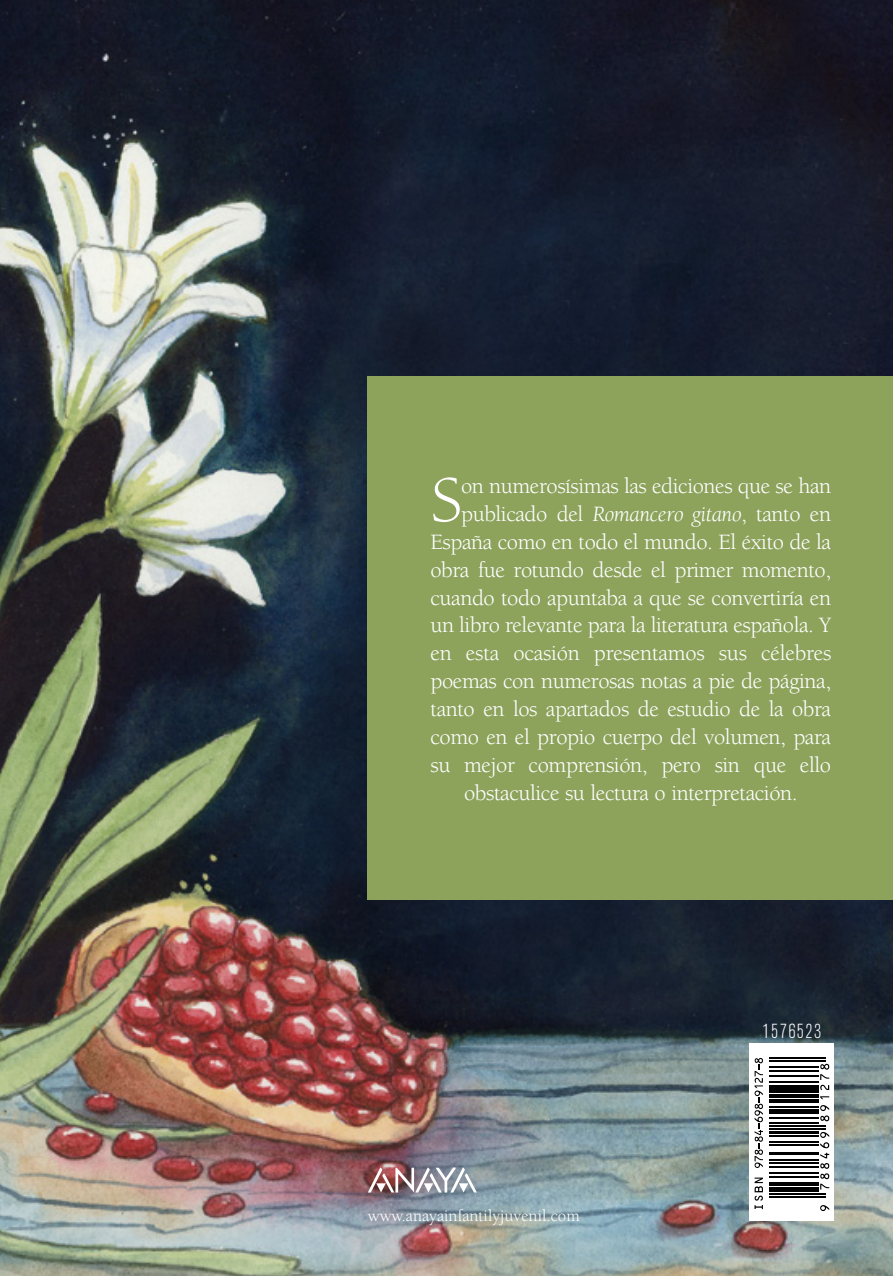
<style>
.page{position:relative;width:893px;height:1276px;background:#fff}
.page>*{position:absolute;margin:0;border:0;box-sizing:border-box;transform-origin:0 0}
.t1{font:66.38px "Berkeley Std";color:#fff}
.t2{font:22.5px "Berkeley Std";letter-spacing:-.02em;color:#fff}
.t3{font:300 condensed 20.25px "Akzidenz Grotesk BE";letter-spacing:.07em;color:#fff}
.t4{font:16.88px "Berkeley Std";color:#fff}
.s1{font-style:italic}
</style>
<div class="page">
<img style="left:0;top:0;width:893px;height:1276px">
<div style="left:749px;top:1043px;width:85px;height:178px;background:#fff"></div>
<div style="left:368px;top:376px;width:525px;height:523px;background:#8da35c"></div>
<svg style="left:368px;top:1167px;width:109px;height:25px"></svg>
<hr style="left:769px;top:1196px;width:57px;height:1px;background:#000">
<hr style="left:769px;top:1193px;width:57px;height:1px;background:#000">
<hr style="left:769px;top:1187px;width:49px;height:4px;background:#000">
<hr style="left:769px;top:1182px;width:49px;height:3px;background:#000">
<hr style="left:769px;top:1176px;width:49px;height:2px;background:#000">
<hr style="left:769px;top:1172px;width:49px;height:1px;background:#000">
<hr style="left:769px;top:1166px;width:49px;height:1px;background:#000">
<hr style="left:769px;top:1162px;width:49px;height:1px;background:#000">
<hr style="left:769px;top:1159px;width:49px;height:1px;background:#000">
<hr style="left:769px;top:1151px;width:49px;height:3px;background:#000">
<hr style="left:769px;top:1144px;width:49px;height:1px;background:#000">
<hr style="left:769px;top:1141px;width:49px;height:1px;background:#000">
<hr style="left:769px;top:1135px;width:49px;height:2px;background:#000">
<hr style="left:769px;top:1131px;width:49px;height:3px;background:#000">
<hr style="left:769px;top:1128px;width:57px;height:1px;background:#000">
<hr style="left:769px;top:1125px;width:57px;height:1px;background:#000">
<hr style="left:769px;top:1122px;width:49px;height:1px;background:#000">
<hr style="left:769px;top:1117px;width:49px;height:2px;background:#000">
<div style="left:769px;top:1108px;width:49px;height:5px;background:#000"></div>
<hr style="left:769px;top:1106px;width:49px;height:1px;background:#000">
<hr style="left:769px;top:1100px;width:49px;height:3px;background:#000">
<hr style="left:769px;top:1094px;width:49px;height:3px;background:#000">
<hr style="left:769px;top:1089px;width:49px;height:3px;background:#000">
<hr style="left:769px;top:1085px;width:49px;height:3px;background:#000">
<hr style="left:769px;top:1081px;width:49px;height:1px;background:#000">
<hr style="left:769px;top:1075px;width:49px;height:1px;background:#000">
<hr style="left:769px;top:1070px;width:49px;height:2px;background:#000">
<hr style="left:769px;top:1066px;width:49px;height:1px;background:#000">
<hr style="left:769px;top:1060px;width:57px;height:1px;background:#000">
<hr style="left:769px;top:1057px;width:57px;height:1px;background:#000">
<svg style="left:754px;top:1177px;width:9px;height:32px"></svg>
<svg style="left:754px;top:1058px;width:9px;height:110px"></svg>
<svg style="left:820px;top:1205px;width:9px;height:6px"></svg>
<svg style="left:820px;top:1132px;width:9px;height:57px"></svg>
<svg style="left:820px;top:1105px;width:9px;height:16px"></svg>
<svg style="left:820px;top:1096px;width:9px;height:3px"></svg>
<svg style="left:820px;top:1063px;width:9px;height:27px"></svg>
<p class="t1" style="left:430px;top:464px;width:33px">S</p>
<p class="t2" style="left:461px;top:474px;width:372px">on numerosísimas las ediciones que se han</p>
<p class="t2" style="left:461px;top:502px;width:372px">publicado del <span class="s1">Romancero gitano</span>, tanto en</p>
<p class="t2" style="left:430px;top:529px;width:402px">España como en todo el mundo. El éxito de la</p>
<p class="t2" style="left:430px;top:557px;width:402px">obra fue rotundo desde el primer momento,</p>
<p class="t2" style="left:430px;top:585px;width:402px">cuando todo apuntaba a que se convertiría en</p>
<p class="t2" style="left:430px;top:613px;width:402px">un libro relevante para la literatura española. Y</p>
<p class="t2" style="left:430px;top:641px;width:402px">en esta ocasión presentamos sus célebres</p>
<p class="t2" style="left:430px;top:669px;width:402px">poemas con numerosas notas a pie de página,</p>
<p class="t2" style="left:430px;top:697px;width:402px">tanto en los apartados de estudio de la obra</p>
<p class="t2" style="left:430px;top:725px;width:402px">como en el propio cuerpo del volumen, para</p>
<p class="t2" style="left:430px;top:753px;width:402px">su mejor comprensión, pero sin que ello</p>
<p class="t2" style="left:464px;top:781px;width:335px">obstaculice su lectura o interpretación.</p>
<p class="t4" style="left:368px;top:1207px;width:214px">www.anayainfantilyjuvenil.com</p>
<p class="t3" style="left:762px;top:1019px;width:60px">1576523</p>
</div>
